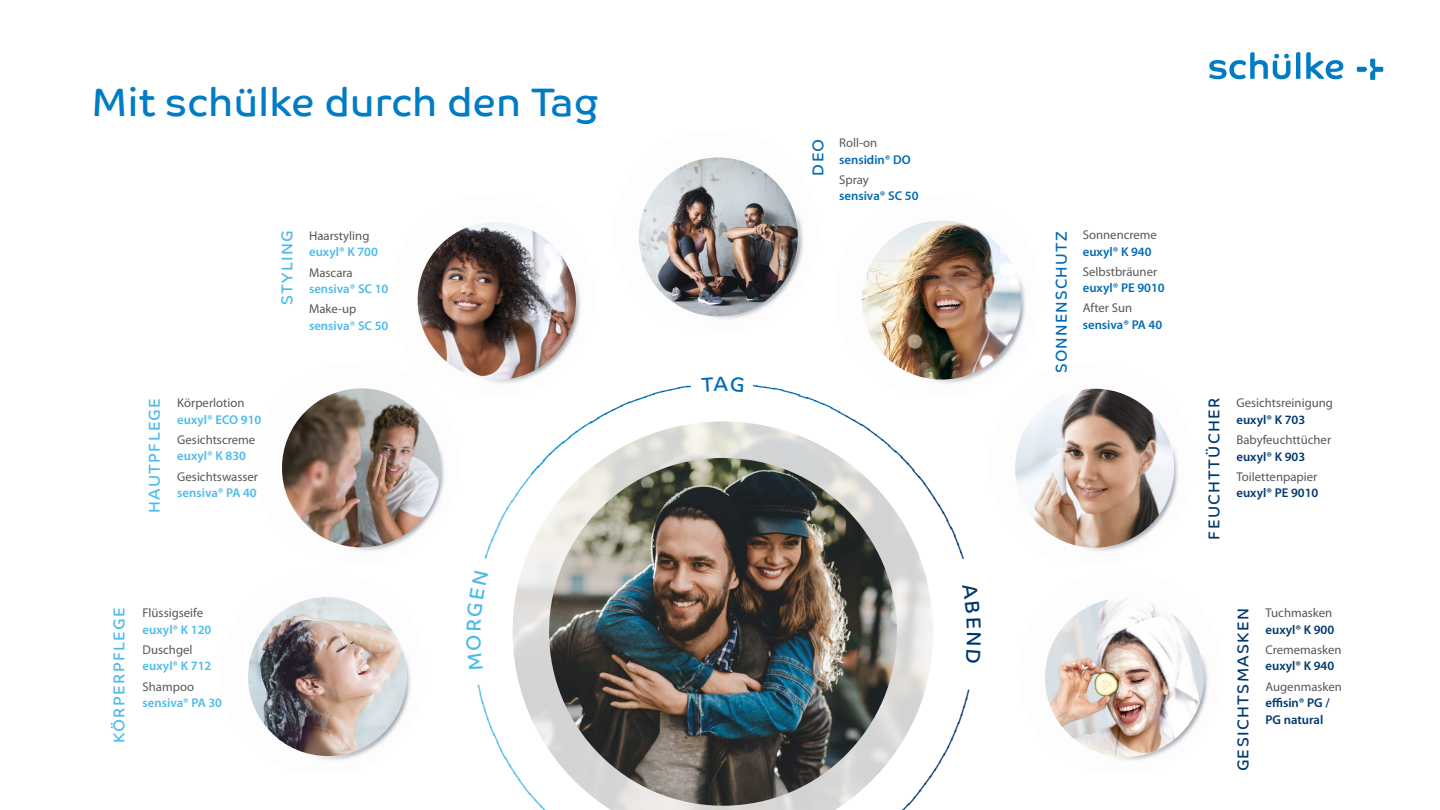
<style>
.page{position:relative;width:1440px;height:810px;background:#fff}
.page>*{position:absolute;margin:0;border:0;box-sizing:border-box;transform-origin:0 0}
.t1{font:39.75px "Co Text";color:#007cc5}
.t2{font:15.75px "Co Text";letter-spacing:.08em;color:#4dbaeb}
.t3{font:15.75px "Co Text";letter-spacing:.08em;color:#00376d}
.t4{font:15.75px "Co Text";letter-spacing:.08em;color:#006bb4;scale:.96 1}
.t5{font:15.75px "Co Text";letter-spacing:.08em;color:#006bb4}
.t6{font:600 15.75px "Myriad Pro";color:#006bb4;scale:1.5 1}
.t7{font:12.75px "Myriad Pro";color:#575756}
.t8{font:600 12.75px "Myriad Pro";color:#4dbaeb}
.t9{font:600 12.75px/16.5px "Myriad Pro";color:#00376d}
.t10{font:600 12.75px "Myriad Pro";color:#006bb4}
</style>
<div class="page">
<img style="left:862px;top:220px;width:164px;height:157px">
<img style="left:862px;top:221px;width:159px;height:159px;border-radius:80px">
<img style="left:1045px;top:599px;width:163px;height:162px">
<img style="left:1045px;top:598px;width:159px;height:159px;border-radius:79px">
<img style="left:986px;top:364px;width:192px;height:187px">
<img style="left:248px;top:597px;width:162px;height:164px">
<img style="left:282px;top:396px;width:162px;height:155px">
<img style="left:639px;top:157px;width:164px;height:162px">
<img style="left:417px;top:228px;width:163px;height:149px">
<img style="left:248px;top:597px;width:159px;height:159px;border-radius:79px">
<img style="left:282px;top:388px;width:159px;height:159px;border-radius:79px">
<img style="left:418px;top:221px;width:159px;height:159px;border-radius:80px">
<img style="left:639px;top:158px;width:159px;height:158px;border-radius:80px">
<img style="left:1015px;top:389px;width:159px;height:159px;border-radius:79px">
<svg style="left:1209px;top:52px;width:81px;height:27px"></svg>
<svg style="left:1296px;top:52px;width:4px;height:27px"></svg>
<svg style="left:1306px;top:52px;width:37px;height:27px"></svg>
<svg style="left:1357px;top:59px;width:26px;height:21px"></svg>
<img style="left:477px;top:377px;width:499px;height:433px">
<h1 class="t1" style="left:91px;top:79px;width:509px">Mit schülke durch den Tag</h1>
<p class="t2" style="left:278px;top:305px;width:76px;rotate:-90deg">STYLING</p>
<p class="t7" style="left:309px;top:228px;width:62px">Haarstyling</p>
<p class="t8" style="left:309px;top:244px;width:70px">euxyl® K 700</p>
<p class="t7" style="left:309px;top:264px;width:45px">Mascara</p>
<p class="t8" style="left:309px;top:281px;width:81px">sensiva® SC 10</p>
<p class="t7" style="left:309px;top:301px;width:49px">Make-up</p>
<p class="t8" style="left:309px;top:317px;width:81px">sensiva® SC 50</p>
<p class="t2" style="left:145px;top:513px;width:117px;rotate:-90deg">HAUTPFLEGE</p>
<p class="t7" style="left:177px;top:395px;width:69px">Körperlotion</p>
<p class="t8" style="left:177px;top:411px;width:86px">euxyl® ECO 910</p>
<p class="t7" style="left:177px;top:432px;width:79px">Gesichtscreme</p>
<p class="t8" style="left:177px;top:448px;width:70px">euxyl® K 830</p>
<p class="t7" style="left:177px;top:468px;width:82px">Gesichtswasser</p>
<p class="t8" style="left:177px;top:485px;width:81px">sensiva® PA 40</p>
<p class="t2" style="left:110px;top:743px;width:137px;rotate:-90deg">KÖRPERPFLEGE</p>
<p class="t7" style="left:143px;top:605px;width:62px">Flüssigseife</p>
<p class="t8" style="left:143px;top:621px;width:70px">euxyl® K 120</p>
<p class="t7" style="left:143px;top:642px;width:51px">Duschgel</p>
<p class="t8" style="left:143px;top:658px;width:70px">euxyl® K 712</p>
<p class="t7" style="left:143px;top:678px;width:53px">Shampoo</p>
<p class="t8" style="left:143px;top:695px;width:81px">sensiva® PA 30</p>
<p class="t6" style="left:721px;top:373px;width:9px">–</p>
<p class="t5" style="left:809px;top:176px;width:39px;rotate:-90deg">DEO</p>
<p class="t7" style="left:839px;top:135px;width:40px">Roll-on</p>
<p class="t10" style="left:839px;top:151px;width:73px">sensidin® DO</p>
<p class="t7" style="left:839px;top:172px;width:31px">Spray</p>
<p class="t10" style="left:839px;top:188px;width:81px">sensiva® SC 50</p>
<p class="t4" style="left:1052px;top:373px;width:149px;rotate:-90deg">SONNENSCHUTZ</p>
<p class="t7" style="left:1083px;top:227px;width:76px">Sonnencreme</p>
<p class="t10" style="left:1083px;top:243px;width:70px">euxyl® K 940</p>
<p class="t7" style="left:1083px;top:264px;width:76px">Selbstbräuner</p>
<p class="t10" style="left:1083px;top:280px;width:83px">euxyl® PE 9010</p>
<p class="t7" style="left:1083px;top:300px;width:51px">After Sun</p>
<p class="t10" style="left:1083px;top:317px;width:81px">sensiva® PA 40</p>
<p class="t3" style="left:1205px;top:540px;width:144px;rotate:-90deg">FEUCHTTÜCHER</p>
<p class="t7" style="left:1236px;top:395px;width:98px">Gesichtsreinigung</p>
<p class="t9" style="left:1236px;top:411px;width:70px">euxyl® K 703</p>
<p class="t7" style="left:1236px;top:432px;width:96px">Babyfeuchttücher</p>
<p class="t9" style="left:1236px;top:448px;width:70px">euxyl® K 903</p>
<p class="t7" style="left:1236px;top:469px;width:82px">Toilettenpapier</p>
<p class="t9" style="left:1236px;top:484px;width:83px">euxyl® PE 9010</p>
<p class="t3" style="left:1234px;top:771px;width:165px;rotate:-90deg">GESICHTSMASKEN</p>
<p class="t7" style="left:1266px;top:605px;width:68px">Tuchmasken</p>
<p class="t9" style="left:1266px;top:621px;width:70px">euxyl® K 900</p>
<p class="t7" style="left:1266px;top:642px;width:78px">Crememasken</p>
<p class="t9" style="left:1266px;top:657px;width:70px">euxyl® K 940</p>
<p class="t7" style="left:1266px;top:678px;width:78px">Augenmasken</p>
<p class="t9" style="left:1266px;top:694px;width:66px">effisin® PG /<br>PG natural</p>
</div>
